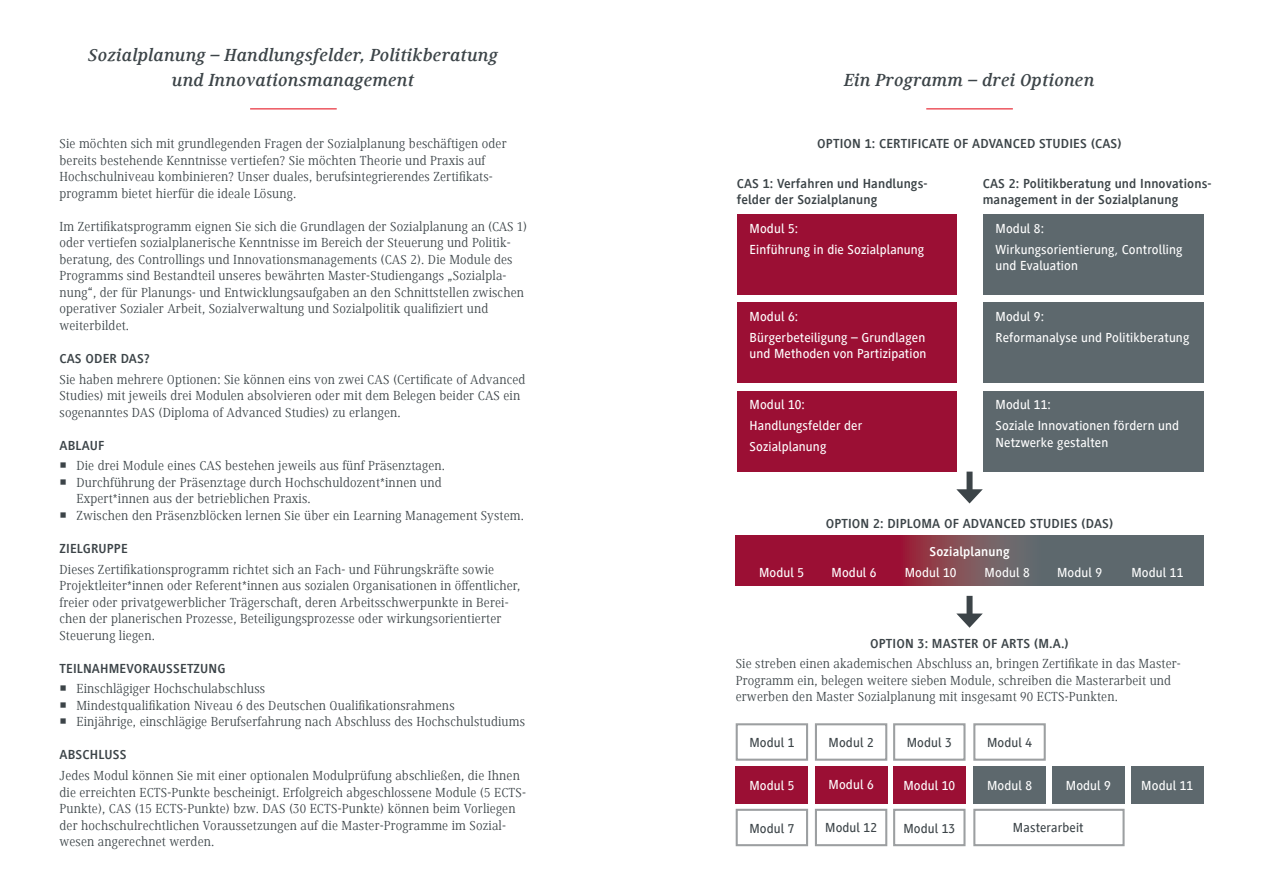
<style>
.page{position:relative;width:1263px;height:893px;background:#fff}
.page>*{position:absolute;margin:0;border:0;box-sizing:border-box;transform-origin:0 0}
.t1{font:italic 700 18px/25.5px "Generis Serif Com";letter-spacing:.01em;color:#3c4448;text-align:center}
.t2{font:13.5px/16.5px "Generis Serif Com";letter-spacing:.01em;color:#3c4448}
.t3{font:500 13.5px/20.7px "Generis Sans Com";letter-spacing:.01em;color:#fff}
.t4{font:700 13.5px/16.5px "Generis Sans Com";letter-spacing:.01em;color:#3c4448}
.t5{font:500 13.5px "Generis Sans Com";letter-spacing:.01em;color:#3c4448}
.t6{font:700 13.5px "Generis Sans Com";letter-spacing:.01em;color:#fff}
</style>
<div class="page">
<div style="left:737px;top:214px;width:219px;height:81px;background:#9b0f34"></div>
<div style="left:983px;top:214px;width:220px;height:81px;background:#5d686d"></div>
<div style="left:737px;top:302px;width:219px;height:81px;background:#9b0f34"></div>
<div style="left:983px;top:302px;width:220px;height:81px;background:#5d686d"></div>
<div style="left:737px;top:391px;width:219px;height:81px;background:#9b0f34"></div>
<div style="left:983px;top:391px;width:220px;height:81px;background:#5d686d"></div>
<hr style="left:250px;top:109px;width:87px;height:1px;background:#e3000f">
<hr style="left:926px;top:109px;width:87px;height:1px;background:#e3000f">
<div style="left:736px;top:723px;width:72px;height:38px;border:2px solid #9c9fa1"></div>
<div style="left:736px;top:809px;width:72px;height:37px;border:2px solid #9c9fa1"></div>
<div style="left:815px;top:723px;width:72px;height:38px;border:2px solid #9c9fa1"></div>
<div style="left:815px;top:809px;width:72px;height:37px;border:2px solid #9c9fa1"></div>
<div style="left:893px;top:723px;width:72px;height:38px;border:2px solid #9c9fa1"></div>
<div style="left:973px;top:723px;width:73px;height:38px;border:2px solid #9c9fa1"></div>
<div style="left:893px;top:809px;width:72px;height:37px;border:2px solid #9c9fa1"></div>
<div style="left:973px;top:809px;width:151px;height:37px;border:2px solid #9c9fa1"></div>
<div style="left:736px;top:766px;width:72px;height:37px;background:#9b0f34"></div>
<div style="left:815px;top:766px;width:72px;height:37px;background:#9b0f34"></div>
<div style="left:893px;top:766px;width:72px;height:37px;background:#9b0f34"></div>
<div style="left:973px;top:766px;width:73px;height:37px;background:#5d686d"></div>
<div style="left:1052px;top:766px;width:72px;height:37px;background:#5d686d"></div>
<div style="left:1131px;top:766px;width:72px;height:37px;background:#5d686d"></div>
<svg style="left:736px;top:536px;width:467px;height:50px;background:#7d4153"></svg>
<div style="left:966px;top:472px;width:6px;height:23px;background:#3c4448"></div>
<svg style="left:956px;top:489px;width:27px;height:14px"></svg>
<div style="left:966px;top:596px;width:6px;height:23px;background:#3c4448"></div>
<svg style="left:956px;top:613px;width:27px;height:15px"></svg>
<h1 class="t1" style="left:89px;top:42px;width:411px">Sozialplanung – Handlungsfelder, Politikberatung und Innovationsmanagement</h1>
<p class="t2" style="left:60px;top:136px;width:449px">Sie möchten sich mit grundlegenden Fragen der Sozialplanung beschäftigen oder bereits bestehende Kenntnisse vertiefen? Sie möchten Theorie und Praxis auf Hochschulniveau kombinieren? Unser duales, berufsintegrierendes Zertifikats&shy;programm bietet hierfür die ideale Lösung.</p>
<p class="t2" style="left:60px;top:218px;width:469px">Im Zertifikatsprogramm eignen Sie sich die Grundlagen der Sozialplanung an (CAS 1) oder vertiefen sozialplanerische Kenntnisse im Bereich der Steuerung und Politik&shy;beratung, des Controllings und Innovationsmanagements (CAS 2). Die Module des Programms sind Bestandteil unseres bewährten Master-Studiengangs „Sozialpla&shy;nung“, der für Planungs- und Entwicklungsaufgaben an den Schnittstellen zwischen operativer Sozialer Arbeit, Sozialverwaltung und Sozialpolitik qualifiziert und weiterbildet.</p>
<p class="t4" style="left:60px;top:350px;width:92px">CAS ODER DAS?</p>
<p class="t2" style="left:60px;top:371px;width:467px">Sie haben mehrere Optionen: Sie können eins von zwei CAS (Certificate of Advanced<br>Studies) mit jeweils drei Modulen absolvieren oder mit dem Belegen beider CAS ein sogenanntes DAS (Diploma of Advanced Studies) zu erlangen.</p>
<p class="t4" style="left:60px;top:437px;width:46px">ABLAUF</p>
<p class="t2" style="left:76px;top:458px;width:449px">Die drei Module eines CAS bestehen jeweils aus fünf Präsenztagen.<br>Durchführung der Präsenztage durch Hochschuldozent*innen und<br>Expert*innen aus der betrieblichen Praxis.<br>Zwischen den Präsenzblöcken lernen Sie über ein Learning Management System.</p>
<p class="t4" style="left:60px;top:540px;width:70px">ZIELGRUPPE</p>
<p class="t2" style="left:60px;top:561px;width:462px">Dieses Zertifikationsprogramm richtet sich an Fach- und Führungskräfte sowie Projektleiter*innen oder Referent*innen aus sozialen Organisationen in öffentlicher, freier oder privatgewerblicher Trägerschaft, deren Arbeitsschwerpunkte in Berei&shy;chen der planerischen Prozesse, Beteiligungsprozesse oder wirkungsorientierter Steuerung liegen.</p>
<p class="t4" style="left:60px;top:660px;width:167px">TEILNAHMEVORAUSSETZUNG</p>
<p class="t2" style="left:76px;top:681px;width:450px">Einschlägiger Hochschulabschluss<br>Mindestqualifikation Niveau 6 des Deutschen Qualifikationsrahmens<br>Einjährige, einschlägige Berufserfahrung nach Abschluss des Hochschulstudiums</p>
<p class="t4" style="left:60px;top:747px;width:68px">ABSCHLUSS</p>
<p class="t2" style="left:60px;top:767px;width:468px">Jedes Modul können Sie mit einer optionalen Modulprüfung abschließen, die Ihnen die erreichten ECTS-Punkte bescheinigt. Erfolgreich abgeschlossene Module (5 ECTS-Punkte), CAS (15 ECTS-Punkte) bzw. DAS (30 ECTS-Punkte) können beim Vorliegen der hochschulrechtlichen Voraussetzungen auf die Master-Programme im Sozial&shy;wesen angerechnet werden.</p>
<h1 class="t1" style="left:844px;top:68px;width:252px">Ein Programm – drei Optionen</h1>
<p class="t4" style="left:817px;top:136px;width:306px">OPTION 1: CERTIFICATE OF ADVANCED STUDIES (CAS)</p>
<p class="t4" style="left:737px;top:175px;width:191px">CAS 1: Verfahren und Handlungs&shy;felder der Sozialplanung</p>
<p class="t4" style="left:983px;top:175px;width:230px">CAS 2: Politikberatung und Innovations&shy;management in der Sozialplanung</p>
<p class="t3" style="left:749px;top:218px;width:176px">Modul 5:<br>Einführung in die Sozialplanung</p>
<p class="t3" style="left:995px;top:218px;width:188px">Modul 8:<br>Wirkungsorientierung, Controlling</p>
<p class="t3" style="left:995px;top:255px;width:84px">und Evaluation</p>
<p class="t3" style="left:749px;top:306px;width:177px">Modul 6:<br>Bürgerbeteiligung – Grundlagen</p>
<p class="t3" style="left:749px;top:343px;width:178px">und Methoden von Partizipation</p>
<p class="t3" style="left:995px;top:306px;width:195px">Modul 9:<br>Reformanalyse und Politikberatung</p>
<p class="t3" style="left:749px;top:395px;width:114px">Modul 10:<br>Handlungsfelder der<br>Sozialplanung</p>
<p class="t3" style="left:995px;top:395px;width:185px">Modul 11:<br>Soziale Innovationen fördern und</p>
<p class="t3" style="left:995px;top:432px;width:114px">Netzwerke gestalten</p>
<p class="t4" style="left:826px;top:515px;width:289px">OPTION 2: DIPLOMA OF ADVANCED STUDIES (DAS)</p>
<p class="t6" style="left:929px;top:544px;width:81px">Sozialplanung</p>
<p class="t3" style="left:759px;top:562px;width:47px">Modul 5</p>
<p class="t3" style="left:831px;top:562px;width:47px">Modul 6</p>
<p class="t3" style="left:905px;top:562px;width:53px">Modul 10</p>
<p class="t3" style="left:985px;top:562px;width:47px">Modul 8</p>
<p class="t3" style="left:1057px;top:562px;width:47px">Modul 9</p>
<p class="t3" style="left:1131px;top:562px;width:53px">Modul 11</p>
<p class="t4" style="left:870px;top:635px;width:200px">OPTION 3: MASTER OF ARTS (M.A.)</p>
<p class="t2" style="left:736px;top:656px;width:447px">Sie streben einen akademischen Abschluss an, bringen Zertifikate in das Master-<br>Programm ein, belegen weitere sieben Module, schreiben die Masterarbeit und erwerben den Master Sozialplanung mit insgesamt 90 ECTS-Punkten.</p>
<p class="t5" style="left:749px;top:735px;width:47px">Modul 1</p>
<p class="t5" style="left:828px;top:735px;width:47px">Modul 2</p>
<p class="t5" style="left:907px;top:735px;width:47px">Modul 3</p>
<p class="t5" style="left:987px;top:735px;width:47px">Modul 4</p>
<p class="t3" style="left:749px;top:775px;width:47px">Modul 5</p>
<p class="t3" style="left:828px;top:775px;width:47px">Modul 6</p>
<p class="t3" style="left:903px;top:775px;width:53px">Modul 10</p>
<p class="t3" style="left:987px;top:775px;width:47px">Modul 8</p>
<p class="t3" style="left:1066px;top:775px;width:47px">Modul 9</p>
<p class="t3" style="left:1141px;top:775px;width:53px">Modul 11</p>
<p class="t5" style="left:749px;top:821px;width:47px">Modul 7</p>
<p class="t5" style="left:825px;top:820px;width:53px">Modul 12</p>
<p class="t5" style="left:903px;top:821px;width:53px">Modul 13</p>
<p class="t5" style="left:1013px;top:820px;width:72px">Masterarbeit</p>
</div>
